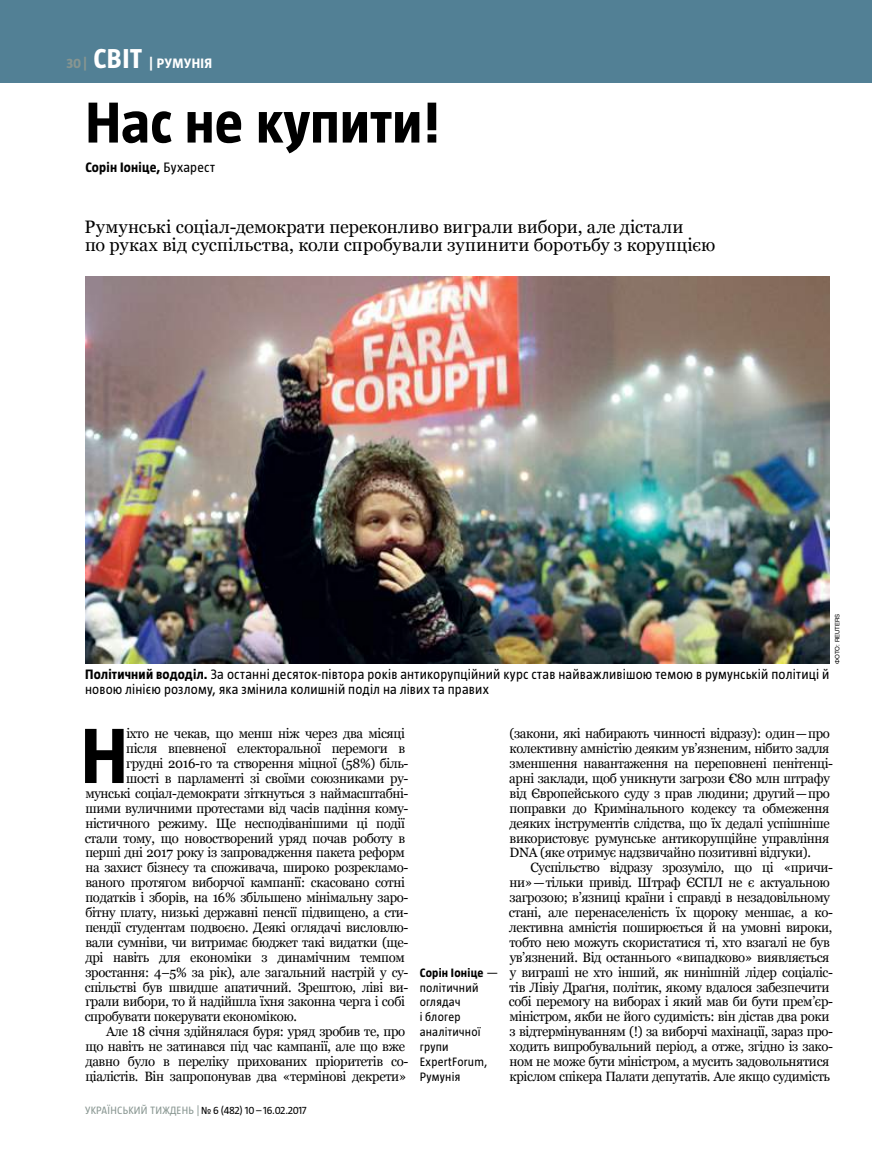
<style>
.page{position:relative;width:872px;height:1149px;background:#fff}
.page>*{position:absolute;margin:0;border:0;box-sizing:border-box;transform-origin:0 0}
.t1{font:700 77.25px "UT Magazine";color:#000}
.t2{font:700 57px "UT Magazine";color:#000}
.t3{font:18px/18px "Georgia";letter-spacing:.005em;color:#000}
.t4{font:13.5px/14.9px "Georgia";letter-spacing:-.025em;color:#000}
.t5{font:13.5px/14.9px "UT Magazine";letter-spacing:.015em;color:#000}
.t6{font:700 13.5px "UT Magazine";letter-spacing:.015em;color:#000}
.t7{font:700 13.5px "UT Magazine";letter-spacing:.03em;color:#fff}
.t8{font:700 13.5px "UT Magazine";color:#889691}
.t9{font:12px/14.9px "UT Magazine";letter-spacing:.02em;color:#000}
.t10{font:10.5px "UT Magazine";letter-spacing:.03em;color:#000}
.t11{font:6px "Helios";color:#000}
.s1{font-size:27px}
.s2{font-weight:400}
.s3{font-weight:700}
.s4{color:#889691}
</style>
<div class="page">
<img style="left:85px;top:276px;width:744px;height:387px">
<div style="left:0;top:0;width:872px;height:83px;background:#528095"></div>
<p class="t8" style="left:66px;top:56px;width:22px">30|</p>
<p class="t7" style="left:93px;top:56px;width:120px"><span class="s1">СВІТ</span> | РУМУНІЯ</p>
<h2 class="t2" style="left:85px;top:91px;width:356px">Нас не купити!</h2>
<p class="t6" style="left:85px;top:160px;width:131px">Сорін Іоніце, <span class="s2">Бухарест</span></p>
<h3 class="t3" style="left:85px;top:218px;width:632px">Румунські соціал-демократи переконливо виграли вибори, але дістали<br>по руках від суспільства, коли спробували зупинити боротьбу з корупцією</h3>
<p class="t11" style="left:834px;top:663px;width:52px;rotate:-90deg">ФОТО: REUTERS</p>
<p class="t5" style="left:85px;top:666px;width:746px"><span class="s3">Політичний вододіл.</span> За останні десяток-півтора років антикорупційний курс став найважливішою темою в румунській політиці й новою лінією розлому, яка змінила колишній поділ на лівих та правих</p>
<h1 class="t1" style="left:81px;top:713px;width:48px">Н</h1>
<p class="t4" style="left:126px;top:726px;width:280px">іхто не чекав, що менш ніж через два місяці</p>
<p class="t4" style="left:126px;top:741px;width:280px">після впевненої електоральної перемоги в</p>
<p class="t4" style="left:126px;top:756px;width:284px">грудні 2016-го та створення міцної (58%) біль-</p>
<p class="t4" style="left:126px;top:771px;width:284px">шості в парламенті зі своїми союзниками ру-</p>
<p class="t4" style="left:85px;top:785px;width:325px">мунські соціал-демократи зіткнуться з наймасштабні-</p>
<p class="t4" style="left:85px;top:800px;width:325px">шими вуличними протестами від часів падіння кому-</p>
<p class="t4" style="left:85px;top:815px;width:321px">ністичного режиму. Ще несподіванішими ці події</p>
<p class="t4" style="left:85px;top:830px;width:322px">стали тому, що новостворений уряд почав роботу в</p>
<p class="t4" style="left:85px;top:845px;width:321px">перші дні 2017 року із запровадження пакета реформ</p>
<p class="t4" style="left:85px;top:860px;width:325px">на захист бізнесу та споживача, широко розрекламо-</p>
<p class="t4" style="left:85px;top:875px;width:321px">ваного протягом виборчої кампанії: скасовано сотні</p>
<p class="t4" style="left:85px;top:890px;width:325px">податків і зборів, на 16% збільшено мінімальну заро-</p>
<p class="t4" style="left:85px;top:905px;width:325px">бітну плату, низькі державні пенсії підвищено, а сти-</p>
<p class="t4" style="left:85px;top:919px;width:325px">пендії студентам подвоєно. Деякі оглядачі висловлю-</p>
<p class="t4" style="left:85px;top:934px;width:325px">вали сумніви, чи витримає бюджет такі видатки (ще-</p>
<p class="t4" style="left:85px;top:949px;width:321px">дрі навіть для економіки з динамічним темпом</p>
<p class="t4" style="left:85px;top:964px;width:323px">зростання: 4–5% за рік), але загальний настрій у су-</p>
<p class="t4" style="left:85px;top:979px;width:325px">спільстві був швидше апатичний. Зрештою, ліві ви-</p>
<p class="t4" style="left:85px;top:994px;width:321px">грали вибори, то й надійшла їхня законна черга і собі</p>
<p class="t4" style="left:85px;top:1009px;width:214px">спробувати покерувати економікою.</p>
<p class="t4" style="left:106px;top:1024px;width:301px">Але 18 січня здійнялася буря: уряд зробив те, про</p>
<p class="t4" style="left:85px;top:1038px;width:321px">що навіть не затинався під час кампанії, але що вже</p>
<p class="t4" style="left:85px;top:1053px;width:325px">давно було в переліку прихованих пріоритетів со-</p>
<p class="t4" style="left:85px;top:1068px;width:323px">ціалістів. Він запропонував два «термінові декрети»</p>
<p class="t10" style="left:85px;top:1104px;width:223px"><span class="s4">УКРАЇНСЬКИЙ ТИЖДЕНЬ |</span> № 6 (482) 10 – 16.02.2017</p>
<p class="t9" style="left:420px;top:964px;width:80px"><span class="s3">Сорін Іоніце</span> — політичний оглядач<br>і блогер аналітичної групи<br>ExpertForum,<br>Румунія</p>
<p class="t4" style="left:509px;top:726px;width:325px">(закони, які набирають чинності відразу): один—про колективну амністію деяким ув’язненим, нібито задля зменшення навантаження на переповнені пенітенці&shy;арні заклади, щоб уникнути загрози €80 млн штрафу від Європейського суду з прав людини; другий—про поправки до Кримінального кодексу та обмеження деяких інструментів слідства, що їх дедалі успішніше використовує румунське антикорупційне управління DNA (яке отримує надзвичайно позитивні відгуки).</p>
<p class="t4" style="left:509px;top:860px;width:326px;text-indent:22px">Суспільство відразу зрозуміло, що ці «причи&shy;ни»—тільки привід. Штраф ЄСПЛ не є актуальною загрозою; в’язниці країни і справді в незадовільному стані, але перенаселеність їх щороку меншає, а ко&shy;лективна амністія поширюється й на умовні вироки, тобто нею можуть скористатися ті, хто взагалі не був ув’язнений. Від останнього «випадково» виявляється у виграші не хто інший, як нинішній лідер соціаліс&shy;тів Лівіу Драґня, політик, якому вдалося забезпечити собі перемогу на виборах і який мав би бути прем’єр&shy;міністром, якби не його судимість: він дістав два роки з відтермінуванням (!) за виборчі махінації, зараз про&shy;ходить випробувальний період, а отже, згідно із зако&shy;ном не може бути міністром, а мусить задовольнятися кріслом спікера Палати депутатів. Але якщо судимість</p>
</div>
